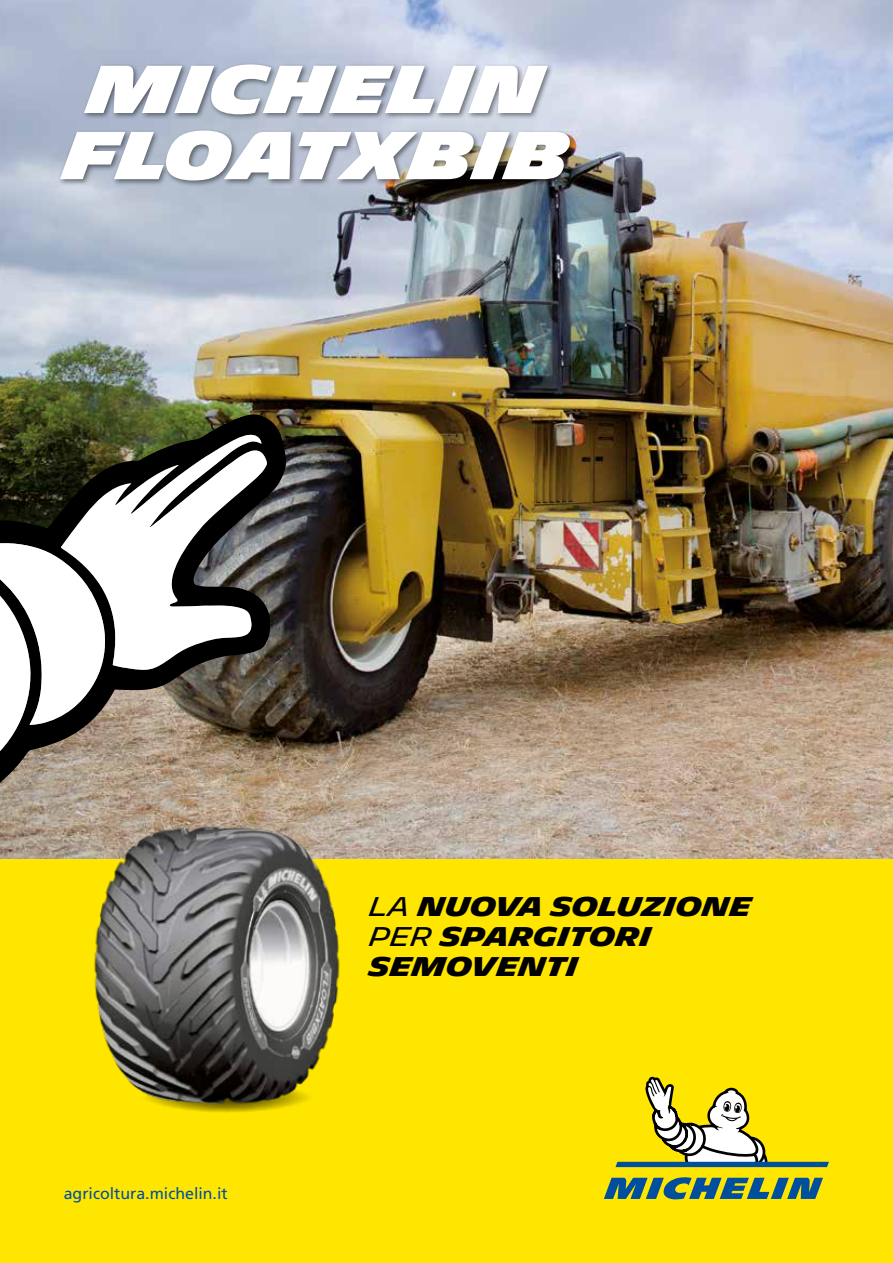
<style>
.page{position:relative;width:893px;height:1263px;background:#fff}
.page>*{position:absolute;margin:0;border:0;box-sizing:border-box;transform-origin:0 0}
.t1{font:900 65.7px/66.2px "Michelin";color:#fff;text-align:center}
.t2{font:700 26.25px/30px "Michelin";color:#000}
.t3{font:15.9px "Frutiger LT Std";color:#004f9f}
.s1{font-weight:400}
</style>
<div class="page">
<img style="left:0;top:0;width:893px;height:860px">
<div style="left:0;top:860px;width:893px;height:403px;background:#ffe600"></div>
<div style="left:58px;top:62px;width:519px;height:126px;background:#000;opacity:.5"></div>
<svg style="left:604px;top:1177px;width:219px;height:22px"></svg>
<svg style="left:615px;top:1077px;width:214px;height:90px"></svg>
<svg style="left:133px;top:1076px;width:189px;height:42px"></svg>
<img style="left:84px;top:817px;width:266px;height:293px">
<img style="left:0;top:414px;width:286px;height:429px">
<svg style="left:61px;top:435px;width:206px;height:235px"></svg>
<svg style="left:0;top:542px;width:106px;height:244px"></svg>
<h1 class="t1" style="left:64px;top:58px;width:508px">MICHELIN<br>FLOATXBIB</h1>
<p class="t3" style="left:64px;top:1184px;width:165px">agricoltura.michelin.it</p>
<p class="t2" style="left:369px;top:892px;width:384px"><span class="s1">LA</span> NUOVA SOLUZIONE<br><span class="s1">PER</span> SPARGITORI<br>SEMOVENTI</p>
</div>
